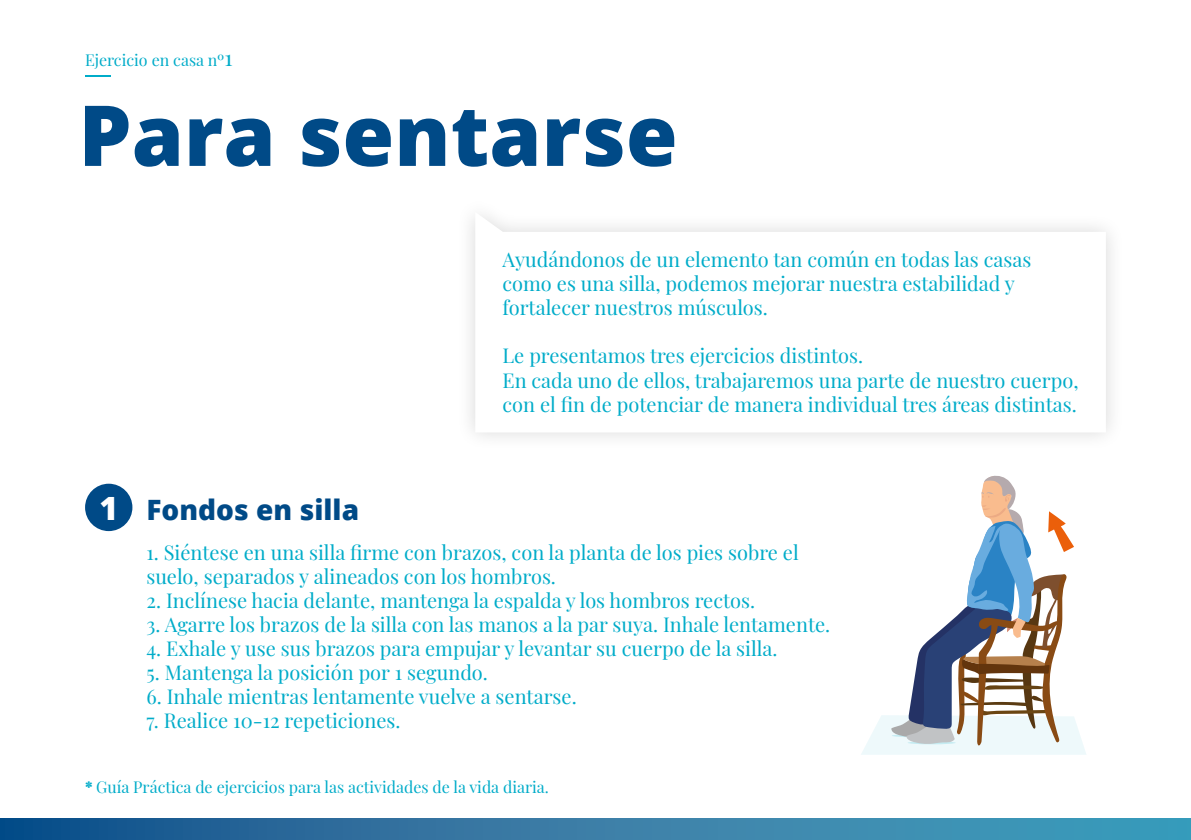
<style>
.page{position:relative;width:1191px;height:840px;background:#fff}
.page>*{position:absolute;margin:0;border:0;box-sizing:border-box;transform-origin:0 0}
.t1{font:800 84px "Open Sans";color:#004a87}
.t2{font:800 28px "Open Sans";color:#004a87}
.t3{font:20px/24px "Playfair Display";color:#00acc9}
.t4{font:16px "Playfair Display";color:#00acc9}
.s1{font-size:22px}
.s2{font-size:32px;color:#fff}
</style>
<div class="page">
<svg style="left:0;top:818px;width:1191px;height:21px;background:#317aa5"></svg>
<svg style="left:85px;top:76px;width:26px;height:1px"></svg>
<div style="left:85px;top:483px;width:47px;height:48px;background:#004a87;border-radius:50%"></div>
<div style="left:456px;top:196px;width:668px;height:255px;background:#000;opacity:.15"></div>
<svg style="left:475px;top:212px;width:631px;height:220px"></svg>
<svg style="left:861px;top:475px;width:225px;height:279px"></svg>
<p class="t4" style="left:85px;top:48px;width:149px">Ejercicio en casa nº<span class="s1">1</span></p>
<h1 class="t1" style="left:78px;top:71px;width:601px">Para sentarse</h1>
<p class="t3" style="left:502px;top:246px;width:530px">Ayudándonos de un elemento tan común en todas las casas como es una silla, podemos mejorar nuestra estabilidad y fortalecer nuestros músculos.</p>
<p class="t3" style="left:502px;top:342px;width:578px">Le presentamos tres ejercicios distintos.<br>En cada uno de ellos, trabajaremos una parte de nuestro cuerpo, con el fin de potenciar de manera individual tres áreas distintas.</p>
<h2 class="t2" style="left:99px;top:488px;width:261px"><span class="s2">1</span> Fondos en silla</h2>
<p class="t3" style="left:146px;top:538px;width:654px">1. Siéntese en una silla firme con brazos, con la planta de los pies sobre el suelo, separados y alineados con los hombros.</p>
<p class="t3" style="left:146px;top:586px;width:610px">2. Inclínese hacia delante, mantenga la espalda y los hombros rectos.</p>
<p class="t3" style="left:146px;top:610px;width:685px">3. Agarre los brazos de la silla con las manos a la par suya. Inhale lentamente.</p>
<p class="t3" style="left:146px;top:634px;width:632px">4. Exhale y use sus brazos para empujar y levantar su cuerpo de la silla.</p>
<p class="t3" style="left:146px;top:658px;width:343px">5. Mantenga la posición por 1 segundo.</p>
<p class="t3" style="left:146px;top:682px;width:432px">6. Inhale mientras lentamente vuelve a sentarse.</p>
<p class="t3" style="left:146px;top:706px;width:256px">7. Realice 10-12 repeticiones.</p>
<p class="t4" style="left:85px;top:774px;width:465px">* Guía Práctica de ejercicios para las actividades de la vida diaria.</p>
</div>
